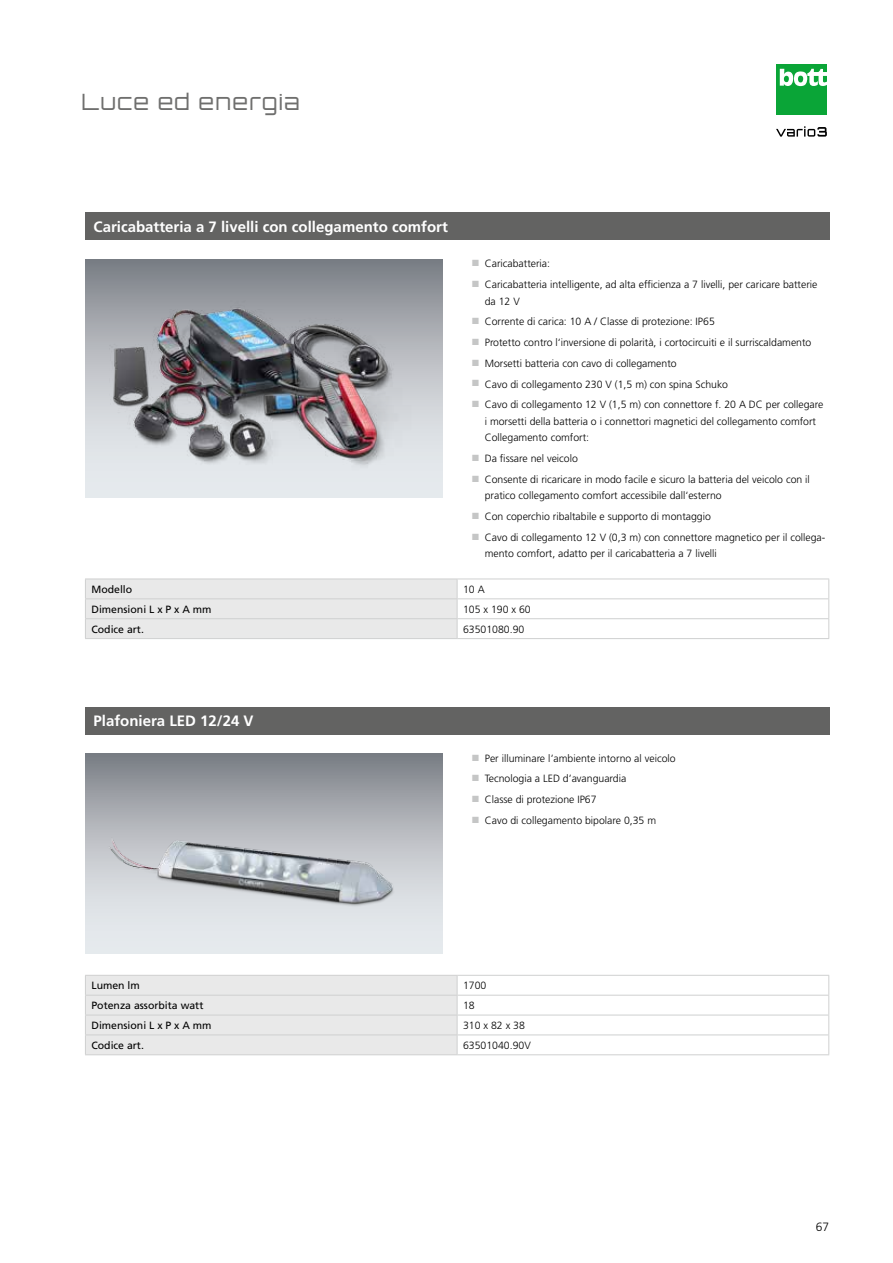
<style>
.page{position:relative;width:893px;height:1263px;background:#fff}
.page>*{position:absolute;margin:0;border:0;box-sizing:border-box;transform-origin:0 0}
.t1{font:300 22.5px "Orbitron CE";letter-spacing:.06em;color:#6f6f6e}
.t2{font:700 15px "Frutiger LT Pro";color:#fff}
.t3{font:300 12px "Frutiger LT Pro";color:#000}
.t4{font:300 10.5px/16.5px "Frutiger LT Pro";color:#000}
.t5{font:10.5px "Frutiger LT Pro";color:#000}
.s1{color:#c5c6c6}
</style>
<div class="page">
<img style="left:85px;top:259px;width:357px;height:238px">
<div style="left:85px;top:213px;width:744px;height:27px;background:#636362"></div>
<hr style="left:457px;top:638px;width:372px;height:1px;background:#cfd0d0">
<hr style="left:457px;top:579px;width:372px;height:1px;background:#cfd0d0">
<hr style="left:457px;top:598px;width:372px;height:1px;background:#cfd0d0">
<svg style="left:85px;top:579px;width:373px;height:60px;background:#e7e7e7"></svg>
<svg style="left:828px;top:579px;width:1px;height:59px"></svg>
<hr style="left:457px;top:618px;width:372px;height:1px;background:#cfd0d0">
<img style="left:85px;top:754px;width:357px;height:200px">
<div style="left:85px;top:707px;width:744px;height:28px;background:#636362"></div>
<hr style="left:457px;top:1054px;width:372px;height:1px;background:#cfd0d0">
<hr style="left:457px;top:975px;width:372px;height:1px;background:#cfd0d0">
<hr style="left:457px;top:995px;width:372px;height:1px;background:#cfd0d0">
<hr style="left:457px;top:1015px;width:372px;height:1px;background:#cfd0d0">
<svg style="left:85px;top:975px;width:373px;height:80px;background:#e7e7e7"></svg>
<svg style="left:828px;top:976px;width:1px;height:78px"></svg>
<hr style="left:457px;top:1034px;width:372px;height:1px;background:#cfd0d0">
<div style="left:776px;top:64px;width:51px;height:51px;background:#0aa537"></div>
<svg style="left:780px;top:69px;width:47px;height:17px"></svg>
<svg style="left:776px;top:126px;width:51px;height:11px"></svg>
<h1 class="t1" style="left:82px;top:88px;width:220px">Luce ed energia</h1>
<h2 class="t2" style="left:94px;top:218px;width:356px">Caricabatteria a 7 livelli con collegamento comfort</h2>
<p class="t4" style="left:472px;top:255px;width:80px"><span class="s1">■</span> Caricabatteria:</p>
<p class="t4" style="left:485px;top:276px;width:334px;text-indent:-13px"><span class="s1">■</span> Caricabatteria intelligente, ad alta efficienza a 7 livelli, per caricare batterie da 12 V</p>
<p class="t4" style="left:472px;top:313px;width:244px"><span class="s1">■</span> Corrente di carica: 10 A / Classe di protezione: IP65</p>
<p class="t4" style="left:472px;top:334px;width:341px"><span class="s1">■</span> Protetto contro l‘inversione di polarità, i cortocircuiti e il surriscaldamento</p>
<p class="t4" style="left:472px;top:355px;width:206px"><span class="s1">■</span> Morsetti batteria con cavo di collegamento</p>
<p class="t4" style="left:472px;top:376px;width:258px"><span class="s1">■</span> Cavo di collegamento 230 V (1,5 m) con spina Schuko</p>
<p class="t4" style="left:485px;top:396px;width:340px;text-indent:-13px"><span class="s1">■</span> Cavo di collegamento 12 V (1,5 m) con connettore f. 20 A DC per collegare i morsetti della batteria o i connettori magnetici del collegamento comfort<br>Collegamento comfort:</p>
<p class="t4" style="left:472px;top:450px;width:107px"><span class="s1">■</span> Da fissare nel veicolo</p>
<p class="t4" style="left:485px;top:471px;width:327px;text-indent:-13px"><span class="s1">■</span> Consente di ricaricare in modo facile e sicuro la batteria del veicolo con il pratico collegamento comfort accessibile dall‘esterno</p>
<p class="t4" style="left:472px;top:508px;width:240px"><span class="s1">■</span> Con coperchio ribaltabile e supporto di montaggio</p>
<p class="t4" style="left:485px;top:529px;width:342px;text-indent:-13px"><span class="s1">■</span> Cavo di collegamento 12 V (0,3 m) con connettore magnetico per il collega&shy;mento comfort, adatto per il caricabatteria a 7 livelli</p>
<p class="t5" style="left:91px;top:583px;width:42px">Modello</p>
<p class="t4" style="left:463px;top:581px;width:23px">10 A</p>
<p class="t5" style="left:91px;top:603px;width:122px">Dimensioni L x P x A mm</p>
<p class="t4" style="left:463px;top:601px;width:69px">105 x 190 x 60</p>
<p class="t5" style="left:91px;top:623px;width:54px">Codice art.</p>
<p class="t4" style="left:463px;top:621px;width:63px">63501080.90</p>
<h2 class="t2" style="left:94px;top:712px;width:162px">Plafoniera LED 12/24 V</h2>
<p class="t4" style="left:472px;top:750px;width:205px"><span class="s1">■</span> Per illuminare l’ambiente intorno al veicolo</p>
<p class="t4" style="left:472px;top:771px;width:156px"><span class="s1">■</span> Tecnologia a LED d’avanguardia</p>
<p class="t4" style="left:472px;top:791px;width:126px"><span class="s1">■</span> Classe di protezione IP67</p>
<p class="t4" style="left:472px;top:812px;width:186px"><span class="s1">■</span> Cavo di collegamento bipolare 0,35 m</p>
<p class="t5" style="left:91px;top:979px;width:50px">Lumen lm</p>
<p class="t4" style="left:463px;top:977px;width:25px">1700</p>
<p class="t5" style="left:91px;top:999px;width:114px">Potenza assorbita watt</p>
<p class="t4" style="left:463px;top:997px;width:13px">18</p>
<p class="t5" style="left:91px;top:1019px;width:122px">Dimensioni L x P x A mm</p>
<p class="t4" style="left:463px;top:1017px;width:63px">310 x 82 x 38</p>
<p class="t5" style="left:91px;top:1039px;width:54px">Codice art.</p>
<p class="t4" style="left:463px;top:1037px;width:69px">63501040.90V</p>
<p class="t3" style="left:816px;top:1220px;width:15px">67</p>
</div>
